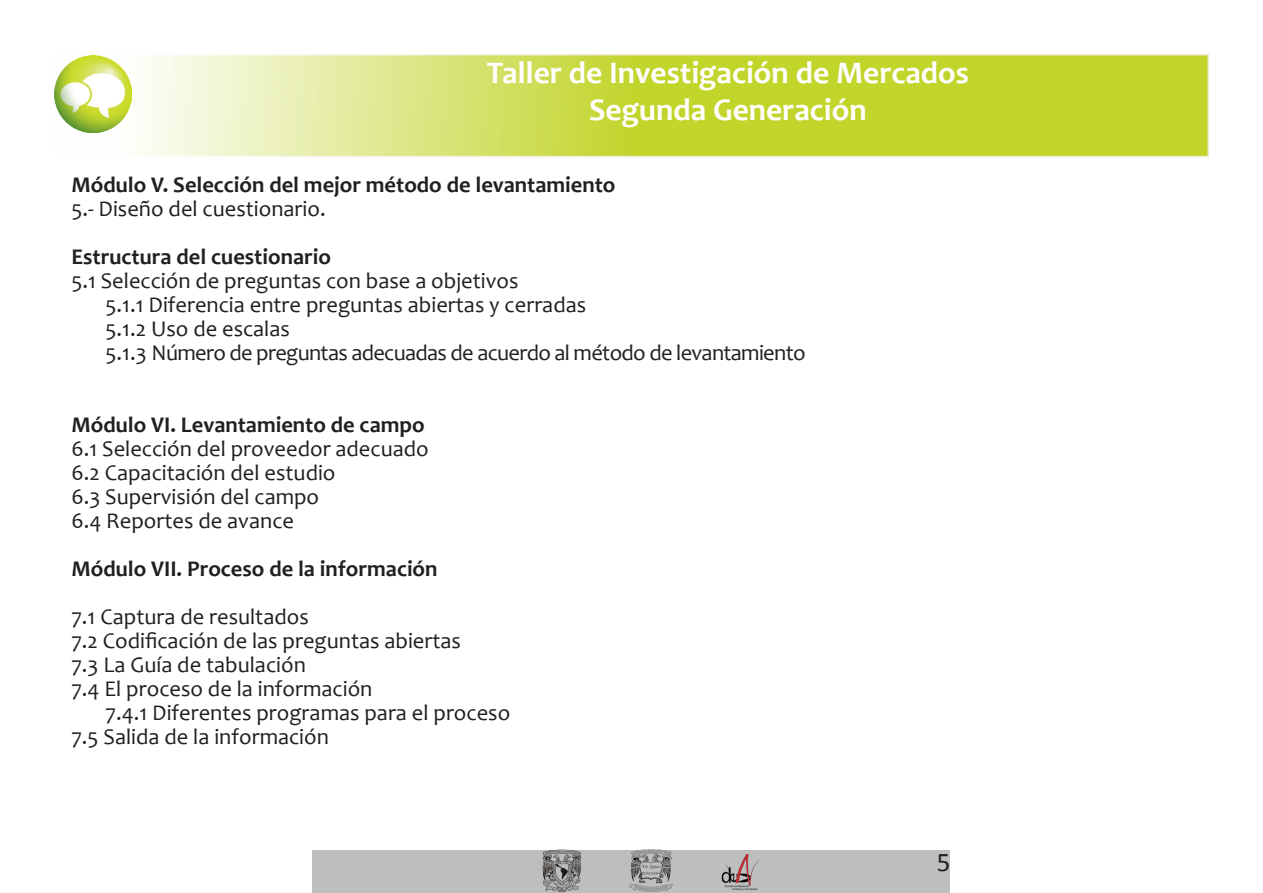
<style>
.page{position:relative;width:1263px;height:893px;background:#fff}
.page>*{position:absolute;margin:0;border:0;box-sizing:border-box;transform-origin:0 0}
.t1{font:700 31.5px "Candara";color:#fff}
.t2{font:27px "Calibri";color:#231f20}
.t3{font:22.5px "Candara";color:#231f20}
.t4{font:700 22.5px "Candara";color:#231f20}
.t5{font:22.5px "Candara";letter-spacing:-.03em;color:#231f20}
</style>
<div class="page">
<div style="left:313px;top:850px;width:637px;height:43px;background:#bdbfbf"></div>
<img style="left:721px;top:854px;width:39px;height:37px">
<img style="left:542px;top:849px;width:39px;height:43px">
<img style="left:630px;top:849px;width:42px;height:43px">
<svg style="left:141px;top:54px;width:1068px;height:103px;background:#d0de5d"></svg>
<img style="left:54px;top:55px;width:78px;height:78px">
<p class="t1" style="left:487px;top:53px;width:484px">Taller de Investigación de Mercados</p>
<p class="t1" style="left:589px;top:90px;width:279px">Segunda Generación</p>
<p class="t4" style="left:71px;top:170px;width:546px">Módulo V. Selección del mejor método de levantamiento</p>
<p class="t3" style="left:71px;top:194px;width:256px">5.- Diseño del cuestionario.</p>
<p class="t4" style="left:71px;top:242px;width:261px">Estructura del cuestionario</p>
<p class="t3" style="left:71px;top:266px;width:449px">5.1 Selección de preguntas con base a objetivos</p>
<p class="t3" style="left:106px;top:290px;width:482px">5.1.1 Diferencia entre preguntas abiertas y cerradas</p>
<p class="t3" style="left:106px;top:314px;width:186px">5.1.2 Uso de escalas</p>
<p class="t5" style="left:105px;top:338px;width:702px">5.1.3 Número de preguntas adecuadas de acuerdo al método de levantamiento</p>
<p class="t4" style="left:71px;top:410px;width:355px">Módulo VI. Levantamiento de campo</p>
<p class="t3" style="left:71px;top:434px;width:359px">6.1 Selección del proveedor adecuado</p>
<p class="t3" style="left:71px;top:458px;width:266px">6.2 Capacitación del estudio</p>
<p class="t3" style="left:71px;top:482px;width:249px">6.3 Supervisión del campo</p>
<p class="t3" style="left:71px;top:506px;width:224px">6.4 Reportes de avance</p>
<p class="t4" style="left:71px;top:554px;width:368px">Módulo VII. Proceso de la información</p>
<p class="t3" style="left:71px;top:602px;width:239px">7.1 Captura de resultados</p>
<p class="t3" style="left:71px;top:626px;width:391px">7.2 Codificación de las preguntas abiertas</p>
<p class="t3" style="left:71px;top:650px;width:236px">7.3 La Guía de tabulación</p>
<p class="t3" style="left:71px;top:674px;width:303px">7.4 El proceso de la información</p>
<p class="t3" style="left:106px;top:698px;width:406px">7.4.1 Diferentes programas para el proceso</p>
<p class="t3" style="left:71px;top:722px;width:259px">7.5 Salida de la información</p>
<p class="t2" style="left:937px;top:845px;width:15px">5</p>
</div>
